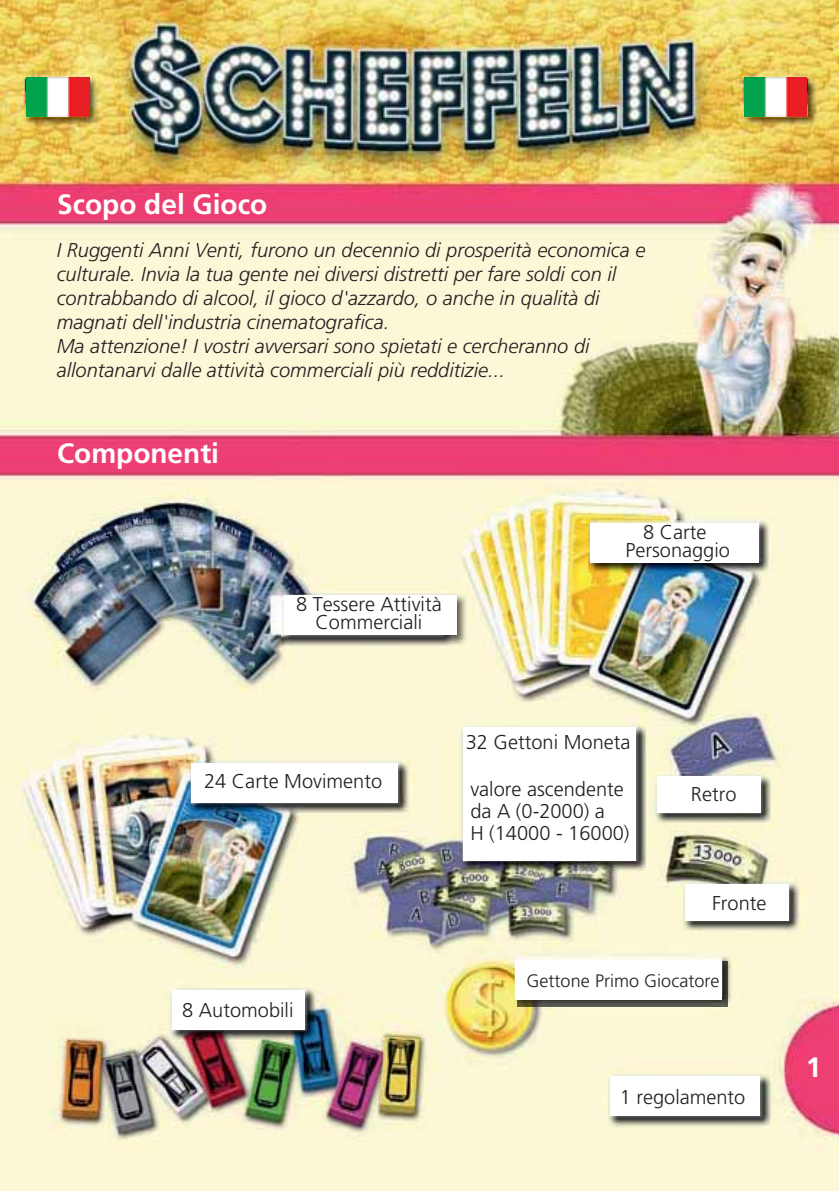
<style>
.page{position:relative;width:840px;height:1191px;background:#fff}
.page>*{position:absolute;margin:0;border:0;box-sizing:border-box;transform-origin:0 0}
.t1{font:700 28px "Frutiger LT Std";color:#fff}
.t2{font:700 28px "Frutiger";color:#fff}
.t3{font:italic 300 20px/24px "Frutiger LT Std";color:#231f20}
.t4{font:300 20px/18px "Frutiger LT Std";color:#231f20;text-align:center}
.t5{font:300 18px "Frutiger LT Std";color:#231f20}
</style>
<div class="page">
<img style="left:0;top:1px;width:838px;height:1190px">
<img style="left:281px;top:593px;width:185px;height:52px">
<div style="left:283px;top:595px;width:173px;height:40px;background:#fff"></div>
<img style="left:460px;top:724px;width:185px;height:146px">
<div style="left:462px;top:727px;width:173px;height:133px;background:#fff"></div>
<img style="left:608px;top:1074px;width:162px;height:52px">
<div style="left:610px;top:1076px;width:149px;height:40px;background:#fff"></div>
<img style="left:170px;top:988px;width:145px;height:51px">
<div style="left:172px;top:990px;width:133px;height:40px;background:#fff"></div>
<img style="left:189px;top:760px;width:219px;height:52px">
<div style="left:191px;top:763px;width:207px;height:39px;background:#fff"></div>
<img style="left:654px;top:774px;width:115px;height:49px">
<div style="left:656px;top:777px;width:103px;height:36px;background:#fff"></div>
<img style="left:682px;top:882px;width:116px;height:48px">
<div style="left:685px;top:884px;width:103px;height:36px;background:#fff"></div>
<img style="left:587px;top:521px;width:180px;height:52px">
<div style="left:590px;top:523px;width:167px;height:40px;background:#fff"></div>
<img style="left:516px;top:961px;width:210px;height:45px">
<div style="left:514px;top:960px;width:207px;height:40px;background:#fff"></div>
<img style="left:744px;top:78px;width:62px;height:38px">
<img style="left:27px;top:78px;width:62px;height:38px">
<h1 class="t1" style="left:57px;top:187px;width:212px">Scopo del Gioco</h1>
<p class="t3" style="left:57px;top:238px;width:589px">I Ruggenti Anni Venti, furono un decennio di prosperità economica e culturale. Invia la tua gente nei diversi distretti per fare soldi con il contrabbando di alcool, il gioco d'azzardo, o anche in qualità di magnati dell'industria cinematografica.<br>Ma attenzione! I vostri avversari sono spietati e cercheranno di allontanarvi dalle attività commerciali più redditizie...</p>
<h1 class="t1" style="left:57px;top:436px;width:163px">Componenti</h1>
<p class="t4" style="left:296px;top:595px;width:147px">8 Tessere Attività<br>Commerciali</p>
<p class="t4" style="left:625px;top:523px;width:106px">8 Carte<br>Personaggio</p>
<p class="t4" style="left:204px;top:773px;width:179px">24 Carte Movimento</p>
<p class="t4" style="left:182px;top:1001px;width:113px">8 Automobili</p>
<p class="t4" style="left:465px;top:734px;width:166px">32 Gettoni Moneta</p>
<p class="t4" style="left:470px;top:778px;width:160px;line-height:22px;text-align:left">valore ascendente da A (0-2000) a<br>H (14000 - 16000)</p>
<p class="t4" style="left:690px;top:786px;width:47px">Retro</p>
<p class="t4" style="left:711px;top:894px;width:56px">Fronte</p>
<p class="t5" style="left:526px;top:970px;width:194px">Gettone Primo Giocatore</p>
<p class="t4" style="left:619px;top:1088px;width:127px">1 regolamento</p>
<h1 class="t2" style="left:805px;top:1051px;width:17px">1</h1>
</div>
